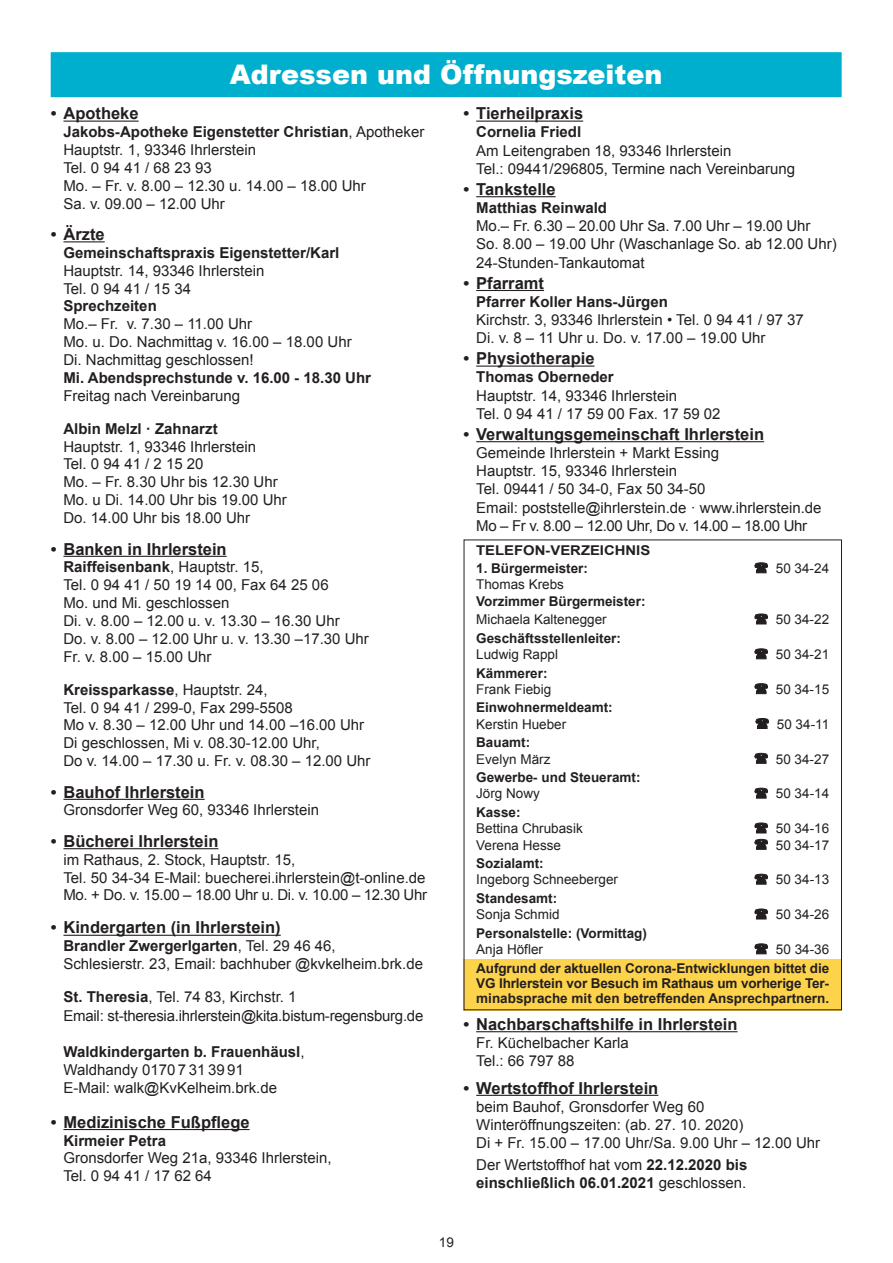
<style>
.page{position:relative;width:893px;height:1263px;background:#fff}
.page>*{position:absolute;margin:0;border:0;box-sizing:border-box;transform-origin:0 0}
.t1{font:900 27px "Arial";color:#fff}
.t2{font:700 16.5px "Arial";color:#231f20}
.t3{font:15px/17.9px "Arial";color:#231f20}
.t4{font:700 15px/18px "Arial";color:#231f20}
.t5{font:700 13.5px/16.4px "Arial";color:#231f20}
.t6{font:13.5px/16.4px "Arial";color:#231f20}
.t7{font:700 13.5px "Arial";color:#231f20;scale:1.1 1}
.s1{font-weight:700}
.s2{font-weight:400}
</style>
<div class="page">
<div style="left:464px;top:959px;width:378px;height:51px;background:#fed34c"></div>
<div style="left:51px;top:52px;width:791px;height:45px;background:#00aecd"></div>
<hr style="left:63px;top:121px;width:76px;height:1px;background:#231f20">
<hr style="left:63px;top:241px;width:42px;height:1px;background:#231f20">
<hr style="left:63px;top:556px;width:164px;height:1px;background:#231f20">
<hr style="left:63px;top:799px;width:142px;height:1px;background:#231f20">
<hr style="left:63px;top:848px;width:155px;height:1px;background:#231f20">
<hr style="left:63px;top:935px;width:218px;height:1px;background:#231f20">
<hr style="left:63px;top:1129px;width:187px;height:1px;background:#231f20">
<hr style="left:476px;top:121px;width:107px;height:1px;background:#231f20">
<hr style="left:476px;top:196px;width:80px;height:1px;background:#231f20">
<hr style="left:476px;top:290px;width:68px;height:1px;background:#231f20">
<hr style="left:476px;top:366px;width:118px;height:1px;background:#231f20">
<hr style="left:476px;top:441px;width:288px;height:1px;background:#231f20">
<hr style="left:476px;top:1031px;width:262px;height:1px;background:#231f20">
<hr style="left:476px;top:1095px;width:182px;height:1px;background:#231f20">
<p class="t1" style="left:230px;top:55px;width:434px">Adressen und Öffnungszeiten</p>
<p class="t2" style="left:51px;top:104px;width:89px">• Apotheke</p>
<p class="t3" style="left:63px;top:123px;width:362px"><span class="s1">Jakobs-Apotheke Eigenstetter Christian</span>, Apotheker Hauptstr. 1, 93346 Ihrlerstein<br>Tel. 0 94 41 / 68 23 93<br>Mo. – Fr. v. 8.00 – 12.30 u. 14.00 – 18.00 Uhr<br>Sa. v. 09.00 – 12.00 Uhr</p>
<p class="t2" style="left:51px;top:225px;width:56px">• Ärzte</p>
<p class="t3" style="left:63px;top:244px;width:309px"><span class="s1">Gemeinschaftspraxis Eigenstetter/Karl<br></span>Hauptstr. 14, 93346 Ihrlerstein<br>Tel. 0 94 41 / 15 34<br><span class="s1">Sprechzeiten<br></span>Mo.– Fr. v. 7.30 – 11.00 Uhr<br>Mo. u. Do. Nachmittag v. 16.00 – 18.00 Uhr<br>Di. Nachmittag geschlossen!<br><span class="s1">Mi. Abendsprechstunde v. 16.00 - 18.30 Uhr<br></span>Freitag nach Vereinbarung</p>
<p class="t3" style="left:63px;top:420px;width:225px"><span class="s1">Albin Melzl · Zahnarzt<br></span>Hauptstr. 1, 93346 Ihrlerstein<br>Tel. 0 94 41 / 2 15 20<br>Mo. – Fr. 8.30 Uhr bis 12.30 Uhr<br>Mo. u Di. 14.00 Uhr bis 19.00 Uhr<br>Do. 14.00 Uhr bis 18.00 Uhr</p>
<p class="t2" style="left:51px;top:540px;width:177px">• Banken in Ihrlerstein</p>
<p class="t3" style="left:63px;top:558px;width:307px"><span class="s1">Raiffeisenbank</span>, Hauptstr. 15,<br>Tel. 0 94 41 / 50 19 14 00, Fax 64 25 06<br>Mo. und Mi. geschlossen<br>Di. v. 8.00 – 12.00 u. v. 13.30 – 16.30 Uhr<br>Do. v. 8.00 – 12.00 Uhr u. v. 13.30 –17.30 Uhr<br>Fr. v. 8.00 – 15.00 Uhr</p>
<p class="t3" style="left:63px;top:680px;width:309px"><span class="s1">Kreissparkasse</span>, Hauptstr. 24,<br>Tel. 0 94 41 / 299-0, Fax 299-5508<br>Mo v. 8.30 – 12.00 Uhr und 14.00 –16.00 Uhr Di geschlossen, Mi v. 08.30-12.00 Uhr,<br>Do v. 14.00 – 17.30 u. Fr. v. 08.30 – 12.00 Uhr</p>
<p class="t2" style="left:51px;top:783px;width:155px">• Bauhof Ihrlerstein</p>
<p class="t3" style="left:63px;top:801px;width:257px">Gronsdorfer Weg 60, 93346 Ihrlerstein</p>
<p class="t2" style="left:51px;top:832px;width:169px">• Bücherei Ihrlerstein</p>
<p class="t3" style="left:63px;top:851px;width:365px">im Rathaus, 2. Stock, Hauptstr. 15,<br>Tel. 50 34-34 E-Mail: buecherei.ihrlerstein@t-online.de<br>Mo. + Do. v. 15.00 – 18.00 Uhr u. Di. v. 10.00 – 12.30 Uhr</p>
<p class="t2" style="left:51px;top:918px;width:232px">• Kindergarten (in Ihrlerstein)</p>
<p class="t3" style="left:63px;top:937px;width:361px"><span class="s1">Brandler Zwergerlgarten</span>, Tel. 29 46 46,<br>Schlesierstr. 23, Email: bachhuber @kvkelheim.brk.de</p>
<p class="t3" style="left:63px;top:988px;width:361px"><span class="s1">St. Theresia</span>, Tel. 74 83, Kirchstr. 1<br>Email: st-theresia.ihrlerstein@kita.bistum-regensburg.de</p>
<p class="t3" style="left:63px;top:1043px;width:243px"><span class="s1">Waldkindergarten b. Frauenhäusl</span>,<br>Waldhandy 0170 7 31 39 91<br>E-Mail: walk@KvKelheim.brk.de</p>
<p class="t2" style="left:51px;top:1113px;width:200px">• Medizinische Fußpflege</p>
<p class="t3" style="left:63px;top:1131px;width:270px"><span class="s1">Kirmeier Petra<br></span>Gronsdorfer Weg 21a, 93346 Ihrlerstein,<br>Tel. 0 94 41 / 17 62 64</p>
<p class="t2" style="left:463px;top:104px;width:121px">• Tierheilpraxis</p>
<p class="t3" style="left:476px;top:123px;width:321px"><span class="s1">Cornelia Friedl<br></span>Am Leitengraben 18, 93346 Ihrlerstein<br>Tel.: 09441/296805, Termine nach Vereinbarung</p>
<p class="t2" style="left:463px;top:180px;width:94px">• Tankstelle</p>
<p class="t3" style="left:476px;top:199px;width:362px"><span class="s1">Matthias Reinwald<br></span>Mo.– Fr. 6.30 – 20.00 Uhr Sa. 7.00 Uhr – 19.00 Uhr<br>So. 8.00 – 19.00 Uhr (Waschanlage So. ab 12.00 Uhr)<br>24-Stunden-Tankautomat</p>
<p class="t2" style="left:463px;top:274px;width:82px">• Pfarramt</p>
<p class="t3" style="left:476px;top:293px;width:329px"><span class="s1">Pfarrer Koller Hans-Jürgen<br></span>Kirchstr. 3, 93346 Ihrlerstein • Tel. 0 94 41 / 97 37<br>Di. v. 8 – 11 Uhr u. Do. v. 17.00 – 19.00 Uhr</p>
<p class="t2" style="left:463px;top:349px;width:133px">• Physiotherapie</p>
<p class="t3" style="left:476px;top:368px;width:246px"><span class="s1">Thomas Oberneder<br></span>Hauptstr. 14, 93346 Ihrlerstein<br>Tel. 0 94 41 / 17 59 00 Fax. 17 59 02</p>
<p class="t2" style="left:463px;top:425px;width:302px">• Verwaltungsgemeinschaft Ihrlerstein</p>
<p class="t3" style="left:476px;top:444px;width:347px">Gemeinde Ihrlerstein + Markt Essing<br>Hauptstr. 15, 93346 Ihrlerstein<br>Tel. 09441 / 50 34-0, Fax 50 34-50<br>Email: poststelle@ihrlerstein.de · www.ihrlerstein.de Mo – Fr v. 8.00 – 12.00 Uhr, Do v. 14.00 – 18.00 Uhr</p>
<p class="t7" style="left:476px;top:542px;width:160px">TELEFON-VERZEICHNIS</p>
<p class="t5" style="left:476px;top:560px;width:113px">1. Bürgermeister:</p>
<p class="t6" style="left:776px;top:560px;width:55px">50 34-24</p>
<p class="t5" style="left:476px;top:576px;width:171px"><span class="s2">Thomas Krebs<br></span>Vorzimmer Bürgermeister:</p>
<p class="t6" style="left:476px;top:611px;width:132px">Michaela Kaltenegger</p>
<p class="t6" style="left:776px;top:611px;width:55px">50 34-22</p>
<p class="t5" style="left:476px;top:630px;width:146px">Geschäftsstellenleiter:<br><span class="s2">Ludwig Rappl</span></p>
<p class="t6" style="left:776px;top:646px;width:55px">50 34-21</p>
<p class="t6" style="left:476px;top:665px;width:77px"><span class="s1">Kämmerer:<br></span>Frank Fiebig</p>
<p class="t5" style="left:476px;top:699px;width:138px">Einwohnermeldeamt:<br><span class="s2">Kerstin Hueber</span></p>
<p class="t6" style="left:476px;top:734px;width:76px"><span class="s1">Bauamt:<br></span>Evelyn März</p>
<p class="t5" style="left:476px;top:769px;width:166px">Gewerbe- und Steueramt:<br><span class="s2">Jörg Nowy</span></p>
<p class="t6" style="left:476px;top:804px;width:108px"><span class="s1">Kasse:<br></span>Bettina Chrubasik</p>
<p class="t6" style="left:776px;top:681px;width:55px">50 34-15</p>
<p class="t6" style="left:777px;top:716px;width:54px">50 34-11</p>
<p class="t6" style="left:776px;top:751px;width:55px">50 34-27</p>
<p class="t6" style="left:776px;top:785px;width:55px">50 34-14</p>
<p class="t6" style="left:776px;top:820px;width:55px">50 34-16</p>
<p class="t6" style="left:476px;top:837px;width:86px">Verena Hesse</p>
<p class="t6" style="left:776px;top:837px;width:55px">50 34-17</p>
<p class="t6" style="left:476px;top:855px;width:143px"><span class="s1">Sozialamt:<br></span>Ingeborg Schneeberger</p>
<p class="t6" style="left:776px;top:871px;width:55px">50 34-13</p>
<p class="t5" style="left:476px;top:890px;width:85px">Standesamt:<br><span class="s2">Sonja Schmid</span></p>
<p class="t6" style="left:776px;top:906px;width:55px">50 34-26</p>
<p class="t5" style="left:476px;top:925px;width:172px">Personalstelle: (Vormittag)<br><span class="s2">Anja Höfler</span></p>
<p class="t6" style="left:776px;top:941px;width:55px">50 34-36</p>
<p class="t5" style="left:476px;top:961px;width:354px;line-height:15px;text-align:justify">Aufgrund der aktuellen Corona-Entwicklungen bittet die VG Ihrlerstein vor Besuch im Rathaus um vorherige Ter&shy;minabsprache mit den betreffenden Ansprechpartnern.</p>
<p class="t2" style="left:463px;top:1015px;width:276px">• Nachbarschaftshilfe in Ihrlerstein</p>
<p class="t3" style="left:476px;top:1034px;width:154px">Fr. Küchelbacher Karla<br>Tel.: 66 797 88</p>
<p class="t2" style="left:463px;top:1078px;width:196px">• Wertstoffhof Ihrlerstein</p>
<p class="t3" style="left:476px;top:1097px;width:345px">beim Bauhof, Gronsdorfer Weg 60<br>Winteröffnungszeiten: (ab. 27. 10. 2020)<br>Di + Fr. 15.00 – 17.00 Uhr/Sa. 9.00 Uhr – 12.00 Uhr</p>
<p class="t4" style="left:476px;top:1156px;width:273px"><span class="s2">Der Wertstoffhof hat vom</span> 22.12.2020 bis einschließlich 06.01.2021 <span class="s2">geschlossen.</span></p>
<p class="t6" style="left:439px;top:1234px;width:17px">19</p>
</div>
